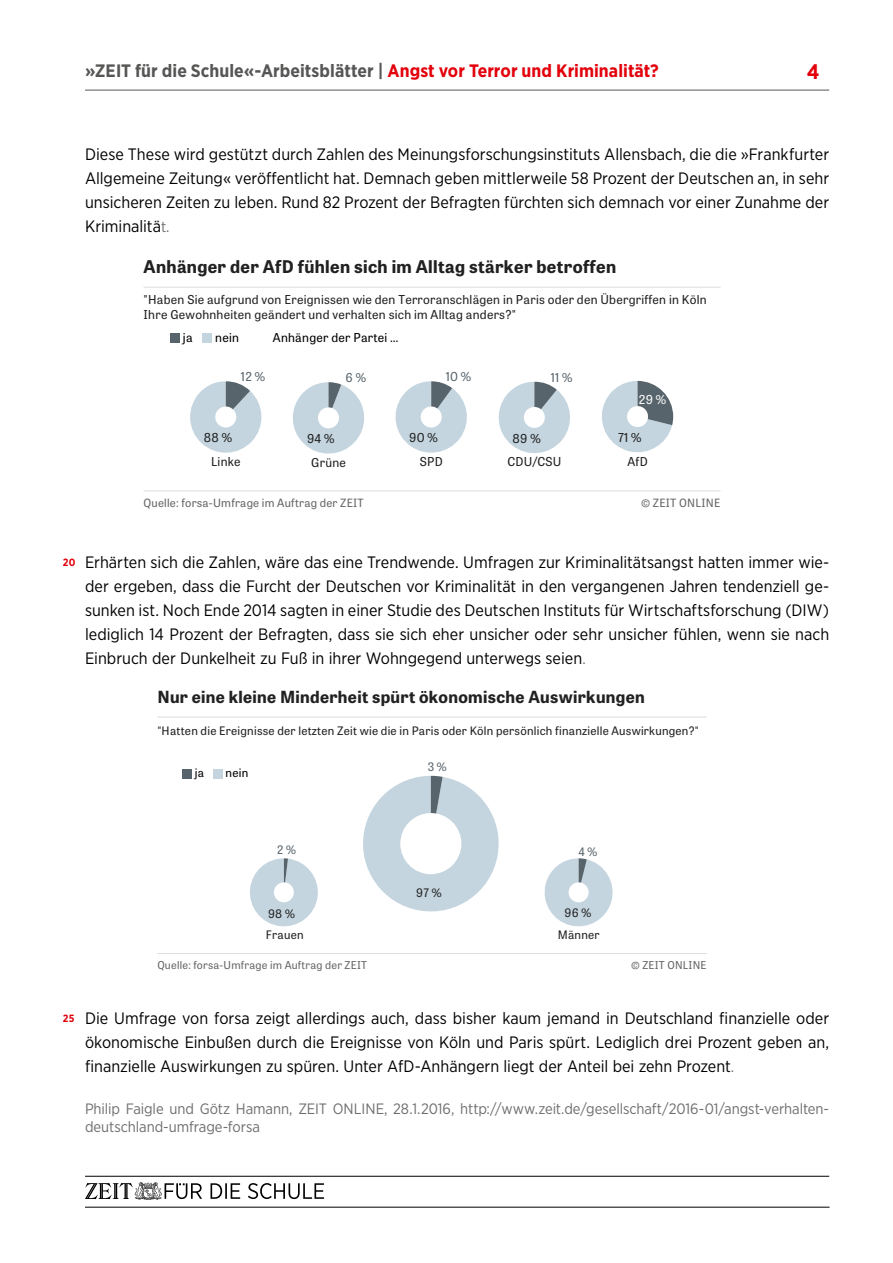
<style>
.page{position:relative;width:893px;height:1263px;background:#fff}
.page>*{position:absolute;margin:0;border:0;box-sizing:border-box;transform-origin:0 0}
.t1{font:700 21px "Gotham Narrow";color:#e3000b}
.t2{font:700 18px "Gotham Narrow";letter-spacing:.005em;color:#565655}
.t3{font:700 17.55px "Tablet Gothic";letter-spacing:.02em;color:#212121}
.t4{font:700 16.65px "Tablet Gothic";letter-spacing:.02em;color:#212121}
.Fließtext{font:16.5px/24px "Gotham Narrow";color:#000;text-align:justify}
.Fließtext-2{font:15px/18px "Gotham Narrow";letter-spacing:-.005em;color:#6e6e6e}
.t5{font:12.3px/14.7px "Tablet Gothic";letter-spacing:.02em;color:#212121}
.t6{font:12.3px "Tablet Gothic";letter-spacing:.02em;color:#000}
.t7{font:12.3px "Tablet Gothic";color:#58646c}
.t8{font:12.3px "Tablet Gothic";color:#fff}
.t9{font:11.7px "Tablet Gothic";letter-spacing:.02em;color:#212121}
.t10{font:11.7px "Tablet Gothic";letter-spacing:.02em;color:#000}
.t11{font:11.7px "Tablet Gothic";color:#58646c}
.t12{font:11.4px "Tablet Gothic";letter-spacing:.02em;color:#666}
.t13{font:10.8px "Tablet Gothic";letter-spacing:.02em;color:#666}
.Zeilen-Nummerierung{font:700 10.5px "Gotham Narrow";color:#e3000b}
.s1{color:#e3000b}
.s2{font-size:15px;color:#6e6e6e}
</style>
<div class="page">
<hr style="left:85px;top:90px;width:744px;height:1px;background:#565655">
<svg style="left:85px;top:1182px;width:239px;height:18px"></svg>
<hr style="left:85px;top:1176px;width:744px;height:1px;background:#000">
<hr style="left:85px;top:1207px;width:744px;height:1px;background:#000">
<hr style="left:144px;top:287px;width:577px;height:1px;background:#ddd">
<div style="left:170px;top:333px;width:9px;height:10px;background:#58646c"></div>
<div style="left:202px;top:333px;width:10px;height:10px;background:#c4d5df"></div>
<hr style="left:144px;top:490px;width:577px;height:1px;background:#ddd">
<svg style="left:190px;top:381px;width:72px;height:72px"></svg>
<div style="left:215px;top:406px;width:21px;height:21px;background:#fff;border-radius:50%"></div>
<svg style="left:602px;top:381px;width:71px;height:72px"></svg>
<div style="left:627px;top:406px;width:21px;height:21px;background:#fff;border-radius:50%"></div>
<svg style="left:293px;top:382px;width:71px;height:72px"></svg>
<div style="left:318px;top:407px;width:21px;height:21px;background:#fff;border-radius:50%"></div>
<svg style="left:395px;top:381px;width:72px;height:72px"></svg>
<div style="left:421px;top:406px;width:21px;height:21px;background:#fff;border-radius:50%"></div>
<svg style="left:498px;top:382px;width:72px;height:71px"></svg>
<div style="left:524px;top:407px;width:21px;height:21px;background:#fff;border-radius:50%"></div>
<hr style="left:157px;top:717px;width:550px;height:1px;background:#ddd">
<div style="left:182px;top:769px;width:9px;height:9px;background:#58646c"></div>
<div style="left:213px;top:769px;width:9px;height:9px;background:#c4d5df"></div>
<hr style="left:157px;top:953px;width:550px;height:1px;background:#ddd">
<svg style="left:363px;top:776px;width:136px;height:136px"></svg>
<svg style="left:250px;top:858px;width:68px;height:69px"></svg>
<svg style="left:544px;top:858px;width:69px;height:69px"></svg>
<div style="left:400px;top:813px;width:61px;height:61px;background:#fff;border-radius:50%"></div>
<div style="left:274px;top:882px;width:20px;height:20px;background:#fff;border-radius:50%"></div>
<div style="left:569px;top:882px;width:20px;height:20px;background:#fff;border-radius:50%"></div>
<p class="t2" style="left:85px;top:59px;width:575px">»ZEIT für die Schule«-Arbeitsblätter | <span class="s1">Angst vor Terror und Kriminalität?</span></p>
<p class="t1" style="left:807px;top:58px;width:14px">4</p>
<p class="Fließtext" style="left:85px;top:142px;width:746px">Diese These wird gestützt durch Zahlen des Meinungsforschungsinstituts Allensbach, die die »Frankfurter Allgemeine Zeitung« veröffentlicht hat. Demnach geben mittlerweile 58 Prozent der Deutschen an, in sehr unsicheren Zeiten zu leben. Rund 82 Prozent der Befragten fürchten sich demnach vor einer Zunahme der Kriminalitä<span class="s2">t.</span></p>
<p class="t3" style="left:144px;top:254px;width:474px">Anhänger der AfD fühlen sich im Alltag stärker betroffen</p>
<p class="t5" style="left:144px;top:292px;width:565px">"Haben Sie aufgrund von Ereignissen wie den Terroranschlägen in Paris oder den Übergriffen in Köln<br>Ihre Gewohnheiten geändert und verhalten sich im Alltag anders?"</p>
<p class="t6" style="left:183px;top:329px;width:11px">ja</p>
<p class="t6" style="left:215px;top:329px;width:25px">nein</p>
<p class="t6" style="left:273px;top:329px;width:127px">Anhänger der Partei …</p>
<p class="t7" style="left:241px;top:368px;width:26px">12 %</p>
<p class="t7" style="left:345px;top:369px;width:22px">6 %</p>
<p class="t7" style="left:446px;top:368px;width:27px">10 %</p>
<p class="t7" style="left:551px;top:369px;width:23px">11 %</p>
<p class="t5" style="left:204px;top:430px;width:30px">88 %</p>
<p class="t5" style="left:307px;top:431px;width:29px">94 %</p>
<p class="t5" style="left:409px;top:430px;width:30px">90 %</p>
<p class="t5" style="left:513px;top:430px;width:30px">89 %</p>
<p class="t8" style="left:639px;top:391px;width:29px">29 %</p>
<p class="t5" style="left:618px;top:429px;width:25px">71 %</p>
<p class="t5" style="left:211px;top:454px;width:31px">Linke</p>
<p class="t5" style="left:311px;top:454px;width:36px">Grüne</p>
<p class="t5" style="left:420px;top:454px;width:25px">SPD</p>
<p class="t5" style="left:507px;top:454px;width:55px">CDU/CSU</p>
<p class="t5" style="left:628px;top:453px;width:22px">AfD</p>
<p class="t12" style="left:144px;top:495px;width:222px">Quelle: forsa-Umfrage im Auftrag der ZEIT</p>
<p class="t12" style="left:641px;top:495px;width:81px">© ZEIT ONLINE</p>
<p class="Zeilen-Nummerierung" style="left:63px;top:556px;width:14px">20</p>
<p class="Fließtext" style="left:85px;top:550px;width:746px">Erhärten sich die Zahlen, wäre das eine Trendwende. Umfragen zur Kriminalitätsangst hatten immer wie&shy;der ergeben, dass die Furcht der Deutschen vor Kriminalität in den vergangenen Jahren tendenziell ge&shy;sunken ist. Noch Ende 2014 sagten in einer Studie des Deutschen Instituts für Wirtschaftsforschung (DIW) lediglich 14 Prozent der Befragten, dass sie sich eher unsicher oder sehr unsicher fühlen, wenn sie nach Einbruch der Dunkelheit zu Fuß in ihrer Wohngegend unterwegs seien<span class="s2">.</span></p>
<p class="t4" style="left:157px;top:685px;width:489px">Nur eine kleine Minderheit spürt ökonomische Auswirkungen</p>
<p class="t9" style="left:157px;top:722px;width:543px">"Hatten die Ereignisse der letzten Zeit wie die in Paris oder Köln persönlich finanzielle Auswirkungen?"</p>
<p class="t10" style="left:195px;top:765px;width:11px">ja</p>
<p class="t10" style="left:226px;top:765px;width:24px">nein</p>
<p class="t11" style="left:428px;top:758px;width:21px">3 %</p>
<p class="t11" style="left:277px;top:841px;width:20px">2 %</p>
<p class="t9" style="left:268px;top:905px;width:28px">98 %</p>
<p class="t9" style="left:416px;top:885px;width:27px">97 %</p>
<p class="t11" style="left:578px;top:843px;width:20px">4 %</p>
<p class="t9" style="left:565px;top:905px;width:28px">96 %</p>
<p class="t9" style="left:266px;top:926px;width:39px">Frauen</p>
<p class="t9" style="left:558px;top:926px;width:43px">Männer</p>
<p class="t13" style="left:157px;top:958px;width:211px">Quelle: forsa-Umfrage im Auftrag der ZEIT</p>
<p class="t13" style="left:631px;top:958px;width:77px">© ZEIT ONLINE</p>
<p class="Zeilen-Nummerierung" style="left:63px;top:1012px;width:13px">25</p>
<p class="Fließtext" style="left:85px;top:1006px;width:746px">Die Umfrage von forsa zeigt allerdings auch, dass bisher kaum jemand in Deutschland finanzielle oder ökonomische Einbußen durch die Ereignisse von Köln und Paris spürt. Lediglich drei Prozent geben an, finanzielle Auswirkungen zu spüren. Unter AfD-Anhängern liegt der Anteil bei zehn Prozent<span class="s2">.</span></p>
<p class="Fließtext-2" style="left:85px;top:1099px;width:746px">Philip Faigle und Götz Hamann, ZEIT ONLINE, 28.1.2016, http://www.zeit.de/gesellschaft/2016-01/angst-verhalten&shy;deutschland-umfrage-forsa</p>
</div>
